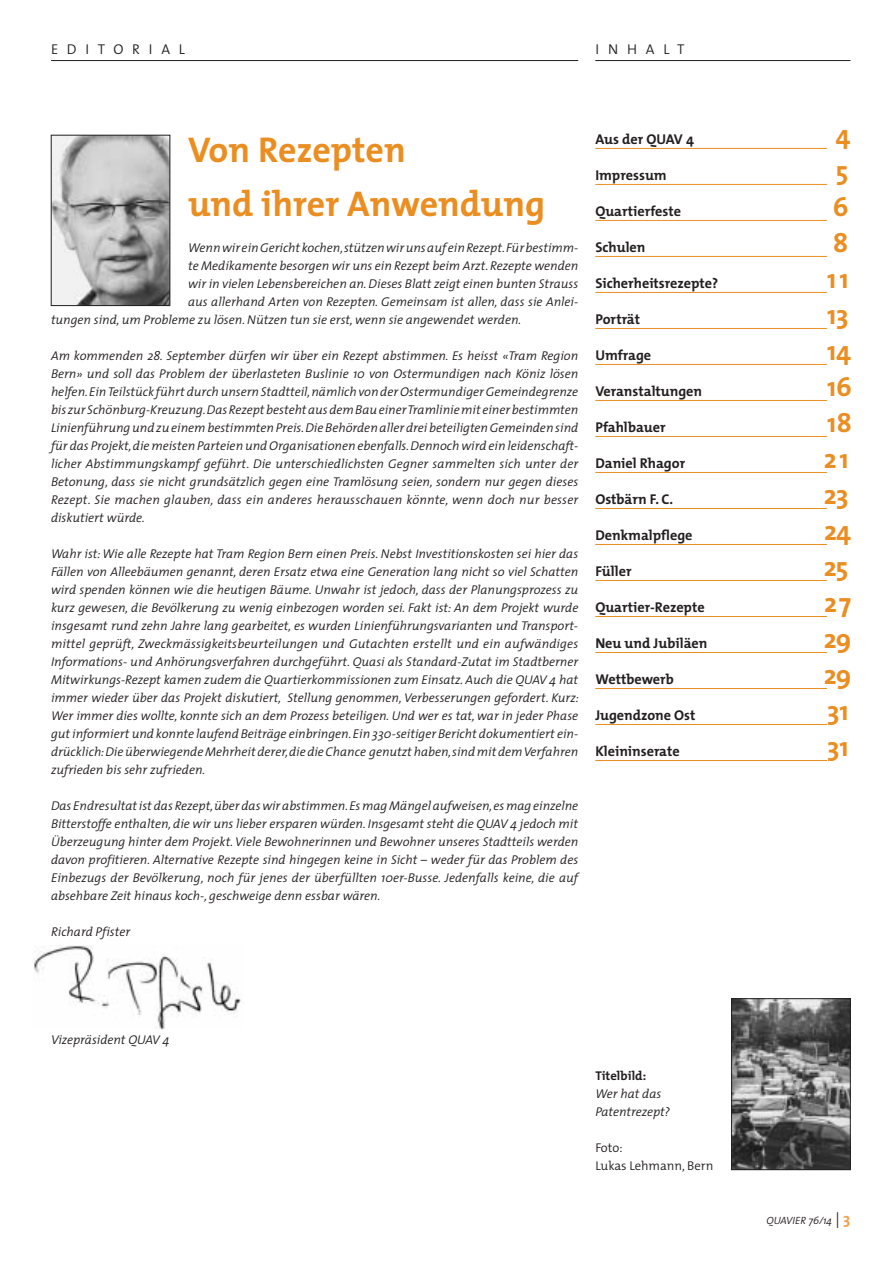
<style>
.page{position:relative;width:893px;height:1263px;background:#fff}
.page>*{position:absolute;margin:0;border:0;box-sizing:border-box;transform-origin:0 0}
.t1{font:700 36px/54px "The Mix";color:#eb8e22}
.t2{font:700 27px "The Mix";letter-spacing:-.005em;color:#eb8e22}
.t3{font:700 14.25px "The Mix";color:#231f20}
.t4{font:300 14.25px "The Mix";letter-spacing:.615em;color:#231f20}
.t5{font:italic 300 12.75px/18px "The Mix";color:#231f20;text-align:justify}
.t6{font:300 12.75px/18px "The Mix";color:#231f20}
.t7{font:700 12.75px "The Mix";color:#231f20}
.t8{font:italic 300 10.5px "The Mix";color:#231f20}
.s1{font-size:15.75px}
.s2{font-weight:700;font-style:normal;font-size:15.75px;color:#f0a24c}
</style>
<div class="page">
<hr style="left:51px;top:60px;width:527px;height:1px;background:#231f20">
<hr style="left:595px;top:60px;width:255px;height:1px;background:#231f20">
<hr style="left:595px;top:148px;width:232px;height:1px;background:#eb8e22">
<hr style="left:595px;top:184px;width:232px;height:1px;background:#eb8e22">
<hr style="left:595px;top:220px;width:232px;height:1px;background:#eb8e22">
<hr style="left:595px;top:256px;width:232px;height:1px;background:#eb8e22">
<hr style="left:595px;top:292px;width:232px;height:1px;background:#eb8e22">
<hr style="left:595px;top:328px;width:232px;height:1px;background:#eb8e22">
<hr style="left:595px;top:364px;width:232px;height:1px;background:#eb8e22">
<hr style="left:595px;top:400px;width:232px;height:1px;background:#eb8e22">
<hr style="left:595px;top:436px;width:232px;height:1px;background:#eb8e22">
<hr style="left:595px;top:472px;width:232px;height:1px;background:#eb8e22">
<hr style="left:595px;top:508px;width:232px;height:1px;background:#eb8e22">
<hr style="left:595px;top:544px;width:232px;height:1px;background:#eb8e22">
<hr style="left:595px;top:580px;width:232px;height:1px;background:#eb8e22">
<hr style="left:595px;top:616px;width:232px;height:1px;background:#eb8e22">
<hr style="left:595px;top:652px;width:232px;height:1px;background:#eb8e22">
<hr style="left:595px;top:688px;width:232px;height:1px;background:#eb8e22">
<hr style="left:595px;top:724px;width:232px;height:1px;background:#eb8e22">
<hr style="left:595px;top:760px;width:232px;height:1px;background:#eb8e22">
<img style="left:733px;top:1000px;width:115px;height:168px">
<div style="left:731px;top:998px;width:119px;height:172px;border:1px solid #231f20"></div>
<img style="left:33px;top:945px;width:208px;height:84px">
<img style="left:53px;top:137px;width:115px;height:167px">
<div style="left:51px;top:135px;width:119px;height:171px;border:1px solid #231f20"></div>
<p class="t4" style="left:51px;top:43px;width:135px">EDITORIAL</p>
<p class="t4" style="left:595px;top:43px;width:91px">INHALT</p>
<h1 class="t1" style="left:188px;top:126px;width:359px">Von Rezepten<br>und ihrer Anwendung</h1>
<p class="t5" style="left:188px;top:240px;width:392px">Wenn wir ein Gericht kochen, stützen wir uns auf ein Rezept. Für bestimm-</p>
<p class="t5" style="left:188px;top:258px;width:392px">te Medikamente besorgen wir uns ein Rezept beim Arzt. Rezepte wenden</p>
<p class="t5" style="left:188px;top:276px;width:392px">wir in vielen Lebensbereichen an. Dieses Blatt zeigt einen bunten Strauss</p>
<p class="t5" style="left:188px;top:294px;width:392px">aus allerhand Arten von Rezepten. Gemeinsam ist allen, dass sie Anlei-</p>
<p class="t5" style="left:51px;top:312px;width:472px">tungen sind, um Probleme zu lösen. Nützen tun sie erst, wenn sie angewendet werden.</p>
<p class="t5" style="left:51px;top:348px;width:529px">Am kommenden 28. September dürfen wir über ein Rezept abstimmen. Es heisst «Tram Region Bern» und soll das Problem der überlasteten Buslinie 10 von Ostermundigen nach Köniz lösen helfen. Ein Teilstück führt durch unsern Stadtteil, nämlich von der Ostermundiger Gemeindegrenze bis zur Schönburg-Kreuzung. Das Rezept besteht aus dem Bau einer Tramlinie mit einer bestimmten Linienführung und zu einem bestimmten Preis. Die Behörden aller drei beteiligten Gemeinden sind für das Projekt, die meisten Parteien und Organisationen ebenfalls. Dennoch wird ein leidenschaft&shy;licher Abstimmungskampf geführt. Die unterschiedlichsten Gegner sammelten sich unter der Betonung, dass sie nicht grundsätzlich gegen eine Tramlösung seien, sondern nur gegen dieses Rezept. Sie machen glauben, dass ein anderes herausschauen könnte, wenn doch nur besser diskutiert würde.</p>
<p class="t5" style="left:51px;top:546px;width:529px">Wahr ist: Wie alle Rezepte hat Tram Region Bern einen Preis. Nebst Investitionskosten sei hier das Fällen von Alleebäumen genannt, deren Ersatz etwa eine Generation lang nicht so viel Schatten wird spenden können wie die heutigen Bäume. Unwahr ist jedoch, dass der Planungsprozess zu kurz gewesen, die Bevölkerung zu wenig einbezogen worden sei. Fakt ist: An dem Projekt wurde insgesamt rund zehn Jahre lang gearbeitet, es wurden Linienführungsvarianten und Transport&shy;mittel geprüft, Zweckmässigkeitsbeurteilungen und Gutachten erstellt und ein aufwändiges Informations- und Anhörungsverfahren durchgeführt. Quasi als Standard-Zutat im Stadtberner Mitwirkungs-Rezept kamen zudem die Quartierkommissionen zum Einsatz. Auch die QUAV 4 hat immer wieder über das Projekt diskutiert, Stellung genommen, Verbesserungen gefordert. Kurz:<br>Wer immer dies wollte, konnte sich an dem Prozess beteiligen. Und wer es tat, war in jeder Phase gut informiert und konnte laufend Beiträge einbringen. Ein 330-seitiger Bericht dokumentiert ein&shy;drücklich: Die überwiegende Mehrheit derer, die die Chance genutzt haben, sind mit dem Verfahren zufrieden bis sehr zufrieden.</p>
<p class="t5" style="left:51px;top:798px;width:529px">Das Endresultat ist das Rezept, über das wir abstimmen. Es mag Mängel aufweisen, es mag einzelne Bitterstoffe enthalten, die wir uns lieber ersparen würden. Insgesamt steht die QUAV 4 jedoch mit Überzeugung hinter dem Projekt. Viele Bewohnerinnen und Bewohner unseres Stadtteils werden davon profitieren. Alternative Rezepte sind hingegen keine in Sicht – weder für das Problem des Einbezugs der Bevölkerung, noch für jenes der überfüllten 10er-Busse. Jedenfalls keine, die auf absehbare Zeit hinaus koch-, geschweige denn essbar wären.</p>
<p class="t5" style="left:51px;top:924px;width:81px">Richard Pfister</p>
<p class="t3" style="left:595px;top:133px;width:100px">Aus der QUAV 4</p>
<h2 class="t2" style="left:835px;top:124px;width:16px">4</h2>
<p class="t3" style="left:595px;top:169px;width:73px">Impressum</p>
<h2 class="t2" style="left:836px;top:160px;width:14px">5</h2>
<p class="t3" style="left:595px;top:205px;width:87px">Quartierfeste</p>
<h2 class="t2" style="left:833px;top:196px;width:17px">6</h2>
<p class="t3" style="left:595px;top:241px;width:52px">Schulen</p>
<h2 class="t2" style="left:833px;top:232px;width:17px">8</h2>
<p class="t3" style="left:595px;top:277px;width:125px">Sicherheitsrezepte?</p>
<h2 class="t2" style="left:827px;top:268px;width:23px">11</h2>
<p class="t3" style="left:595px;top:313px;width:46px">Porträt</p>
<h2 class="t2" style="left:827px;top:304px;width:23px">13</h2>
<p class="t3" style="left:595px;top:349px;width:57px">Umfrage</p>
<h2 class="t2" style="left:827px;top:340px;width:26px">14</h2>
<p class="t3" style="left:595px;top:385px;width:108px">Veranstaltungen</p>
<h2 class="t2" style="left:827px;top:376px;width:26px">16</h2>
<p class="t3" style="left:595px;top:421px;width:72px">Pfahlbauer</p>
<h2 class="t2" style="left:827px;top:412px;width:26px">18</h2>
<p class="t3" style="left:595px;top:457px;width:91px">Daniel Rhagor</p>
<h2 class="t2" style="left:824px;top:448px;width:27px">21</h2>
<p class="t3" style="left:595px;top:493px;width:79px">Ostbärn F. C.</p>
<h2 class="t2" style="left:824px;top:484px;width:26px">23</h2>
<p class="t3" style="left:595px;top:529px;width:99px">Denkmalpflege</p>
<h2 class="t2" style="left:824px;top:520px;width:29px">24</h2>
<p class="t3" style="left:595px;top:565px;width:38px">Füller</p>
<h2 class="t2" style="left:824px;top:556px;width:26px">25</h2>
<p class="t3" style="left:595px;top:601px;width:111px">Quartier-Rezepte</p>
<h2 class="t2" style="left:824px;top:592px;width:29px">27</h2>
<p class="t3" style="left:595px;top:637px;width:114px">Neu und Jubiläen</p>
<h2 class="t2" style="left:824px;top:628px;width:29px">29</h2>
<p class="t3" style="left:595px;top:673px;width:80px">Wettbewerb</p>
<h2 class="t2" style="left:824px;top:664px;width:29px">29</h2>
<p class="t3" style="left:595px;top:709px;width:102px">Jugendzone Ost</p>
<h2 class="t2" style="left:827px;top:700px;width:23px">31</h2>
<p class="t3" style="left:595px;top:745px;width:86px">Kleininserate</p>
<h2 class="t2" style="left:827px;top:736px;width:23px">31</h2>
<p class="t5" style="left:51px;top:1032px;width:120px">Vizepräsident QUAV 4</p>
<p class="t7" style="left:595px;top:1070px;width:52px">Titelbild:</p>
<p class="t5" style="left:595px;top:1086px;width:76px">Wer hat das<br>Patentrezept?</p>
<p class="t6" style="left:595px;top:1140px;width:120px">Foto:<br>Lukas Lehmann, Bern</p>
<p class="t8" style="left:766px;top:1216px;width:85px">QUAVIER 76/14 <span class="s1">|</span> <span class="s2">3</span></p>
</div>
